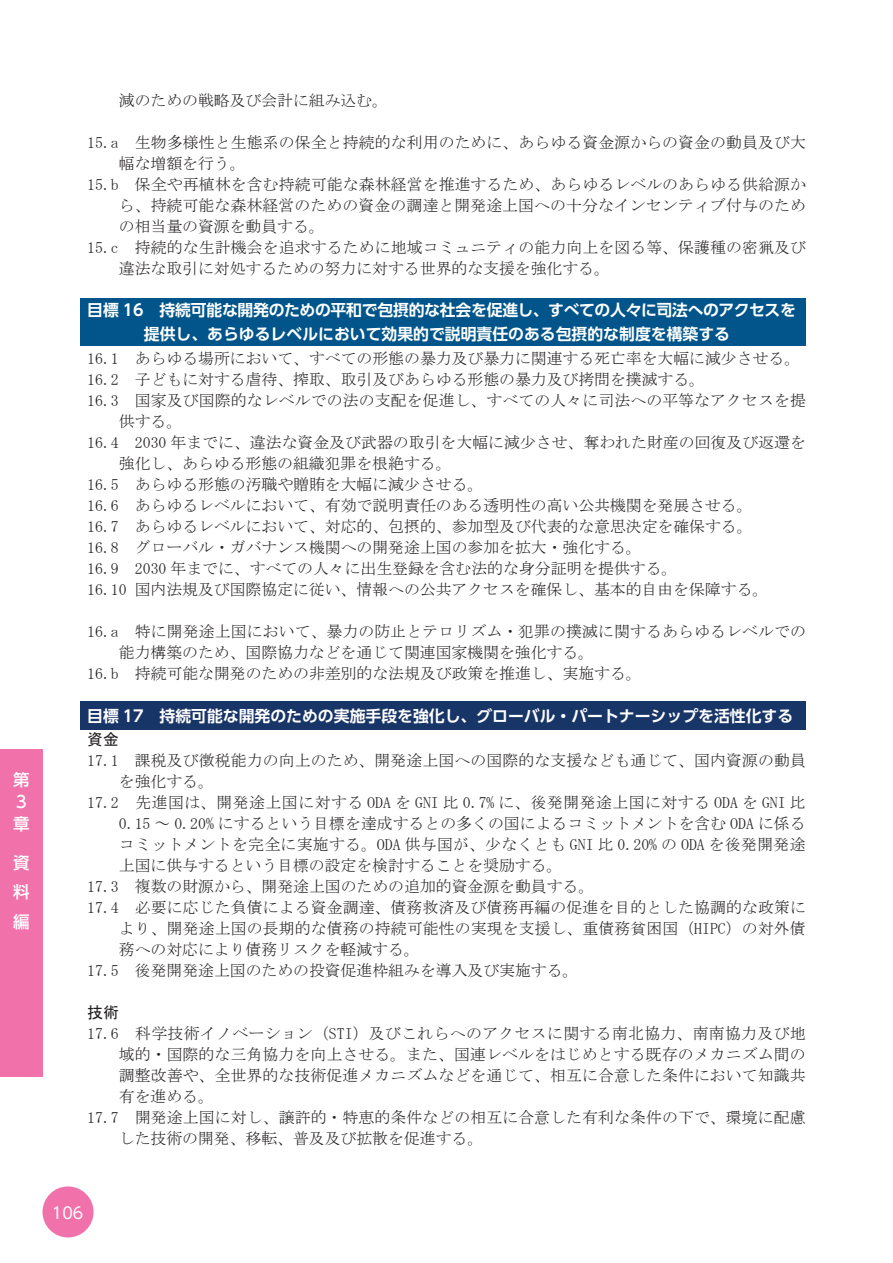
<style>
.page{position:relative;width:893px;height:1263px;background:#fff}
.page>*{position:absolute;margin:0;border:0;box-sizing:border-box;transform-origin:0 0}
.t1{font:500 16.5px/22px "UD Shin Go Pro";color:#fff}
.t2{font:15.9px "MS Mincho";letter-spacing:.005em;color:#231f20}
.t3{font:700 15.9px/24px "UD Shin Go Pro De";color:#fff}
.t4{font:15.9px "MS Mincho";letter-spacing:.03em;color:#231f20}
.t5{font:15.9px "MS Mincho";letter-spacing:.025em;color:#231f20}
.t6{font:15.9px "MS Gothic";color:#231f20}
.t7{font:15.9px "UD Shin Go Pro";color:#fff}
</style>
<div class="page">
<div style="left:43px;top:1186px;width:51px;height:51px;background:#f171ab;border-radius:50%"></div>
<div style="left:0;top:749px;width:43px;height:327px;background:#f171ab"></div>
<div style="left:80px;top:702px;width:726px;height:28px;background:#183567"></div>
<div style="left:80px;top:299px;width:726px;height:47px;background:#01558a"></div>
<p class="t1" style="left:13px;top:768px;width:17px">第<br>３章</p>
<p class="t1" style="left:13px;top:847px;width:18px;line-height:29.7px;text-align:justify">資料編</p>
<p class="t2" style="left:119px;top:92px;width:271px">減のための戦略及び会計に組み込む。</p>
<p class="t2" style="left:87px;top:134px;width:720px">15.a 生物多様性と生態系の保全と持続的な利用のために、あらゆる資金源からの資金の動員及び大</p>
<p class="t2" style="left:119px;top:155px;width:128px">幅な増額を行う。</p>
<p class="t2" style="left:87px;top:176px;width:720px">15.b 保全や再植林を含む持続可能な森林経営を推進するため、あらゆるレベルのあらゆる供給源か</p>
<p class="t2" style="left:119px;top:197px;width:688px">ら、持続可能な森林経営のための資金の調達と開発途上国への十分なインセンティブ付与のため</p>
<p class="t2" style="left:119px;top:218px;width:207px">の相当量の資源を動員する。</p>
<p class="t2" style="left:87px;top:239px;width:720px">15.c 持続的な生計機会を追求するために地域コミュニティの能力向上を図る等、保護種の密猟及び</p>
<p class="t2" style="left:119px;top:260px;width:493px">違法な取引に対処するための努力に対する世界的な支援を強化する。</p>
<p class="t3" style="left:87px;top:298px;width:710px">目標 16　持続可能な開発のための平和で包摂的な社会を促進し、すべての人々に司法へのアクセスを　　　 提供し、あらゆるレベルにおいて効果的で説明責任のある包摂的な制度を構築する</p>
<p class="t2" style="left:87px;top:350px;width:714px">16.1 あらゆる場所において、すべての形態の暴力及び暴力に関連する死亡率を大幅に減少させる。</p>
<p class="t2" style="left:87px;top:371px;width:619px">16.2 子どもに対する虐待、搾取、取引及びあらゆる形態の暴力及び拷問を撲滅する。</p>
<p class="t2" style="left:87px;top:392px;width:720px">16.3 国家及び国際的なレベルでの法の支配を促進し、すべての人々に司法への平等なアクセスを提</p>
<p class="t2" style="left:119px;top:413px;width:65px">供する。</p>
<p class="t2" style="left:87px;top:434px;width:720px">16.4 2030 年までに、違法な資金及び武器の取引を大幅に減少させ、奪われた財産の回復及び返還を</p>
<p class="t2" style="left:119px;top:455px;width:334px">強化し、あらゆる形態の組織犯罪を根絶する。</p>
<p class="t2" style="left:87px;top:476px;width:398px">16.5 あらゆる形態の汚職や贈賄を大幅に減少させる。</p>
<p class="t2" style="left:87px;top:497px;width:667px">16.6 あらゆるレベルにおいて、有効で説明責任のある透明性の高い公共機関を発展させる。</p>
<p class="t2" style="left:87px;top:518px;width:667px">16.7 あらゆるレベルにおいて、対応的、包摂的、参加型及び代表的な意思決定を確保する。</p>
<p class="t2" style="left:87px;top:539px;width:556px">16.8 グローバル・ガバナンス機関への開発途上国の参加を拡大・強化する。</p>
<p class="t2" style="left:87px;top:560px;width:592px">16.9 2030 年までに、すべての人々に出生登録を含む法的な身分証明を提供する。</p>
<p class="t2" style="left:87px;top:581px;width:683px">16.10 国内法規及び国際協定に従い、情報への公共アクセスを確保し、基本的自由を保障する。</p>
<p class="t2" style="left:87px;top:623px;width:720px">16.a 特に開発途上国において、暴力の防止とテロリズム・犯罪の撲滅に関するあらゆるレベルでの</p>
<p class="t2" style="left:119px;top:644px;width:477px">能力構築のため、国際協力などを通じて関連国家機関を強化する。</p>
<p class="t2" style="left:87px;top:665px;width:556px">16.b 持続可能な開発のための非差別的な法規及び政策を推進し、実施する。</p>
<p class="t3" style="left:87px;top:703px;width:707px">目標 17　持続可能な開発のための実施手段を強化し、グローバル・パートナーシップを活性化する</p>
<p class="t6" style="left:87px;top:731px;width:33px">資金</p>
<p class="t2" style="left:87px;top:752px;width:720px">17.1 課税及び徴税能力の向上のため、開発途上国への国際的な支援なども通じて、国内資源の動員</p>
<p class="t2" style="left:119px;top:773px;width:97px">を強化する。</p>
<p class="t4" style="left:87px;top:794px;width:720px">17.2 先進国は、開発途上国に対する ODA を GNI 比 0.7% に、後発開発途上国に対する ODA を GNI 比</p>
<p class="t2" style="left:119px;top:815px;width:688px">0.15 ～ 0.20% にするという目標を達成するとの多くの国によるコミットメントを含む ODA に係る</p>
<p class="t2" style="left:119px;top:836px;width:688px">コミットメントを完全に実施する。ODA 供与国が、少なくとも GNI 比 0.20% の ODA を後発開発途</p>
<p class="t2" style="left:119px;top:857px;width:445px">上国に供与するという目標の設定を検討することを奨励する。</p>
<p class="t2" style="left:87px;top:878px;width:509px">17.3 複数の財源から、開発途上国のための追加的資金源を動員する。</p>
<p class="t2" style="left:87px;top:899px;width:720px">17.4 必要に応じた負債による資金調達、債務救済及び債務再編の促進を目的とした協調的な政策に</p>
<p class="t2" style="left:119px;top:920px;width:688px">より、開発途上国の長期的な債務の持続可能性の実現を支援し、重債務貧困国（HIPC）の対外債</p>
<p class="t2" style="left:119px;top:941px;width:302px">務への対応により債務リスクを軽減する。</p>
<p class="t2" style="left:87px;top:962px;width:493px">17.5 後発開発途上国のための投資促進枠組みを導入及び実施する。</p>
<p class="t6" style="left:87px;top:1004px;width:33px">技術</p>
<p class="t5" style="left:87px;top:1025px;width:720px">17.6 科学技術イノベーション（STI）及びこれらへのアクセスに関する南北協力、南南協力及び地</p>
<p class="t2" style="left:119px;top:1046px;width:688px">域的・国際的な三角協力を向上させる。また、国連レベルをはじめとする既存のメカニズム間の</p>
<p class="t2" style="left:119px;top:1067px;width:688px">調整改善や、全世界的な技術促進メカニズムなどを通じて、相互に合意した条件において知識共</p>
<p class="t2" style="left:119px;top:1088px;width:97px">有を進める。</p>
<p class="t2" style="left:87px;top:1109px;width:720px">17.7 開発途上国に対し、譲許的・特恵的条件などの相互に合意した有利な条件の下で、環境に配慮</p>
<p class="t2" style="left:119px;top:1130px;width:366px">した技術の開発、移転、普及及び拡散を促進する。</p>
<p class="t7" style="left:52px;top:1199px;width:33px">106</p>
</div>
